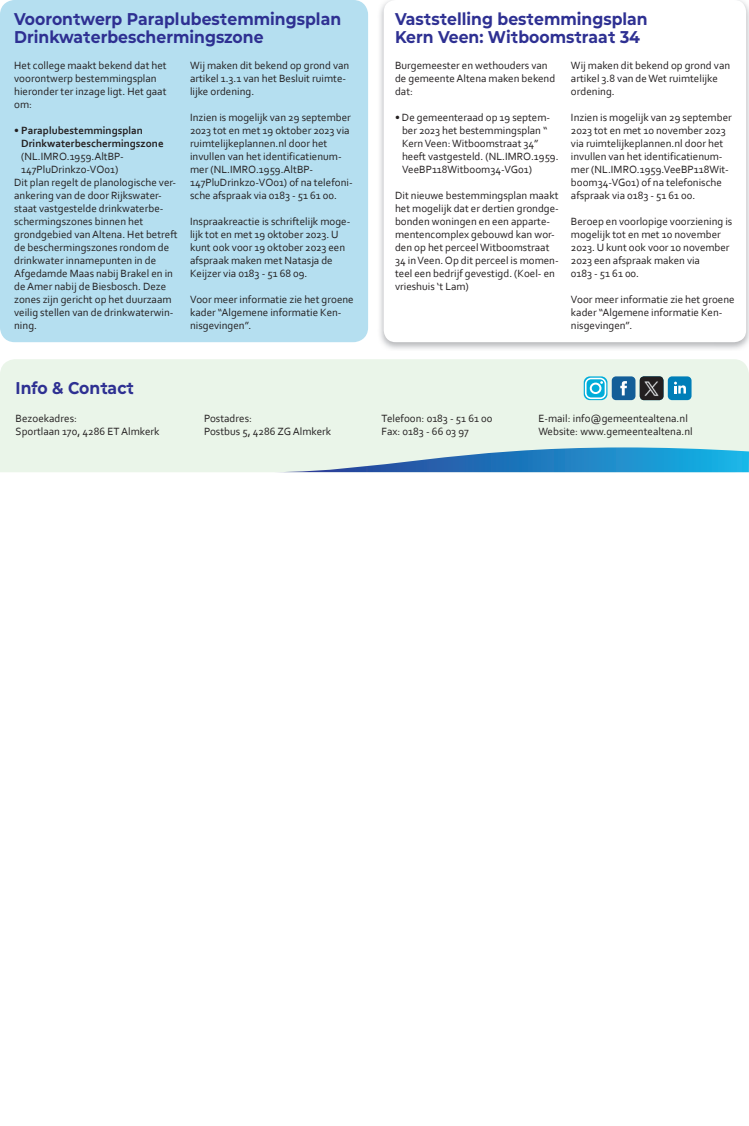
<style>
.page{position:relative;width:749px;height:1126px;background:#fff}
.page>*{position:absolute;margin:0;border:0;box-sizing:border-box;transform-origin:0 0}
.t1{font:700 17px/18px "Mont Altena";color:#2e3092}
.t2{font:11px/13px "Corbel";color:#231f20}
.t3{font:700 11px/13px "Corbel";color:#231f20}
</style>
<div class="page">
<div style="left:1px;top:1px;width:365px;height:340px;background:#b5dff0;border-radius:13px"></div>
<div style="left:0;top:0;width:368px;height:342px;border:3px solid #b5dff0;border-radius:13px"></div>
<img style="left:380px;top:0;width:368px;height:349px">
<div style="left:383px;top:0;width:363px;height:342px;background:#fff;border-radius:12px"></div>
<div style="left:0;top:359px;width:748px;height:113px;background:#eaf5e9"></div>
<svg style="left:273px;top:447px;width:475px;height:25px;background:#66acd2"></svg>
<svg style="left:153px;top:472px;width:595px;height:1px"></svg>
<div style="left:611px;top:376px;width:24px;height:24px;background:#135e98;border-radius:4px"></div>
<svg style="left:620px;top:381px;width:6px;height:14px"></svg>
<div style="left:667px;top:376px;width:24px;height:24px;background:#007eb8;border-radius:4px"></div>
<svg style="left:674px;top:381px;width:11px;height:12px"></svg>
<svg style="left:583px;top:376px;width:24px;height:24px"></svg>
<svg style="left:584px;top:378px;width:22px;height:21px"></svg>
<img style="left:639px;top:376px;width:24px;height:24px">
<h1 class="t1" style="left:14px;top:9px;width:328px">Voorontwerp Paraplubestemmingsplan<br>Drinkwaterbeschermingszone</h1>
<p class="t2" style="left:14px;top:59px;width:154px">Het college maakt bekend dat het voorontwerp bestemmingsplan hieronder ter inzage ligt. Het gaat om:</p>
<p class="t3" style="left:21px;top:124px;width:144px;text-indent:-7px">• Paraplubestemmingsplan<br>Drinkwaterbeschermingszone</p>
<p class="t2" style="left:21px;top:150px;width:104px">(NL.IMRO.1959.AltBP-</p>
<p class="t2" style="left:21px;top:163px;width:99px">147PluDrinkzo-VO01)</p>
<p class="t2" style="left:14px;top:176px;width:163px">Dit plan regelt de planologische ver-</p>
<p class="t2" style="left:14px;top:189px;width:149px">ankering van de door Rijkswater-</p>
<p class="t2" style="left:14px;top:202px;width:151px">staat vastgestelde drinkwaterbe-</p>
<p class="t2" style="left:14px;top:215px;width:131px">schermingszones binnen het</p>
<p class="t2" style="left:14px;top:228px;width:165px">grondgebied van Altena. Het betreft</p>
<p class="t2" style="left:14px;top:241px;width:156px">de beschermingszones rondom de</p>
<p class="t2" style="left:14px;top:254px;width:143px">drinkwater innamepunten in de</p>
<p class="t2" style="left:14px;top:267px;width:160px">Afgedamde Maas nabij Brakel en in</p>
<p class="t2" style="left:14px;top:280px;width:154px">de Amer nabij de Biesbosch. Deze</p>
<p class="t2" style="left:14px;top:293px;width:159px">zones zijn gericht op het duurzaam</p>
<p class="t2" style="left:14px;top:306px;width:161px">veilig stellen van de drinkwaterwin-</p>
<p class="t2" style="left:14px;top:319px;width:24px">ning.</p>
<p class="t2" style="left:190px;top:59px;width:161px">Wij maken dit bekend op grond van artikel 1.3.1 van het Besluit ruimte&shy;lijke ordening.</p>
<p class="t2" style="left:190px;top:111px;width:164px">Inzien is mogelijk van 29 september 2023 tot en met 19 oktober 2023 via ruimtelijkeplannen.nl door het invullen van het identificatienum&shy;mer (NL.IMRO.1959.AltBP-147PluDrinkzo-VO01) of na telefoni&shy;sche afspraak via 0183 - 51 61 00.</p>
<p class="t2" style="left:190px;top:215px;width:162px">Inspraakreactie is schriftelijk moge&shy;lijk tot en met 19 oktober 2023. U kunt ook voor 19 oktober 2023 een afspraak maken met Natasja de<br>Keijzer via 0183 - 51 68 09.</p>
<p class="t2" style="left:190px;top:293px;width:165px">Voor meer informatie zie het groene kader “Algemene informatie Ken&shy;nisgevingen”.</p>
<h1 class="t1" style="left:16px;top:377px;width:120px">Info &amp; Contact</h1>
<h1 class="t1" style="left:395px;top:9px;width:254px">Vaststelling bestemmingsplan<br>Kern Veen: Witboomstraat 34</h1>
<p class="t2" style="left:395px;top:59px;width:162px">Burgemeester en wethouders van de gemeente Altena maken bekend dat:</p>
<p class="t2" style="left:402px;top:111px;width:158px;text-indent:-7px">• De gemeenteraad op 19 septem&shy;ber 2023 het bestemmingsplan “<br>Kern Veen: Witboomstraat 34” heeft vastgesteld. (NL.IMRO.1959.<br>VeeBP118Witboom34-VG01)</p>
<p class="t2" style="left:395px;top:189px;width:165px">Dit nieuwe bestemmingsplan maakt het mogelijk dat er dertien grondge&shy;bonden woningen en een apparte&shy;mentencomplex gebouwd kan wor&shy;den op het perceel Witboomstraat<br>34 in Veen. Op dit perceel is momen&shy;teel een bedrijf gevestigd. (Koel- en vrieshuis ‘t Lam)</p>
<p class="t2" style="left:570px;top:59px;width:161px">Wij maken dit bekend op grond van artikel 3.8 van de Wet ruimtelijke ordening.</p>
<p class="t2" style="left:570px;top:111px;width:162px">Inzien is mogelijk van 29 september 2023 tot en met 10 november 2023 via ruimtelijkeplannen.nl door het invullen van het identificatienum&shy;mer (NL.IMRO.1959.VeeBP118Wit&shy;boom34-VG01) of na telefonische afspraak via 0183 - 51 61 00.</p>
<p class="t2" style="left:570px;top:215px;width:163px">Beroep en voorlopige voorziening is mogelijk tot en met 10 november<br>2023. U kunt ook voor 10 november<br>2023 een afspraak maken via<br>0183 - 51 61 00.</p>
<p class="t2" style="left:570px;top:293px;width:165px">Voor meer informatie zie het groene kader “Algemene informatie Ken&shy;nisgevingen”.</p>
<p class="t2" style="left:16px;top:411px;width:63px">Bezoekadres:</p>
<p class="t2" style="left:204px;top:411px;width:49px">Postadres:</p>
<p class="t2" style="left:381px;top:411px;width:112px">Telefoon: 0183 - 51 61 00</p>
<p class="t2" style="left:538px;top:411px;width:151px">E-mail: info@gemeentealtena.nl</p>
<p class="t2" style="left:16px;top:424px;width:145px">Sportlaan 170, 4286 ET Almkerk</p>
<p class="t2" style="left:204px;top:424px;width:128px">Postbus 5, 4286 ZG Almkerk</p>
<p class="t2" style="left:381px;top:424px;width:89px">Fax: 0183 - 66 03 97</p>
<p class="t2" style="left:538px;top:424px;width:156px">Website: www.gemeentealtena.nl</p>
</div>
